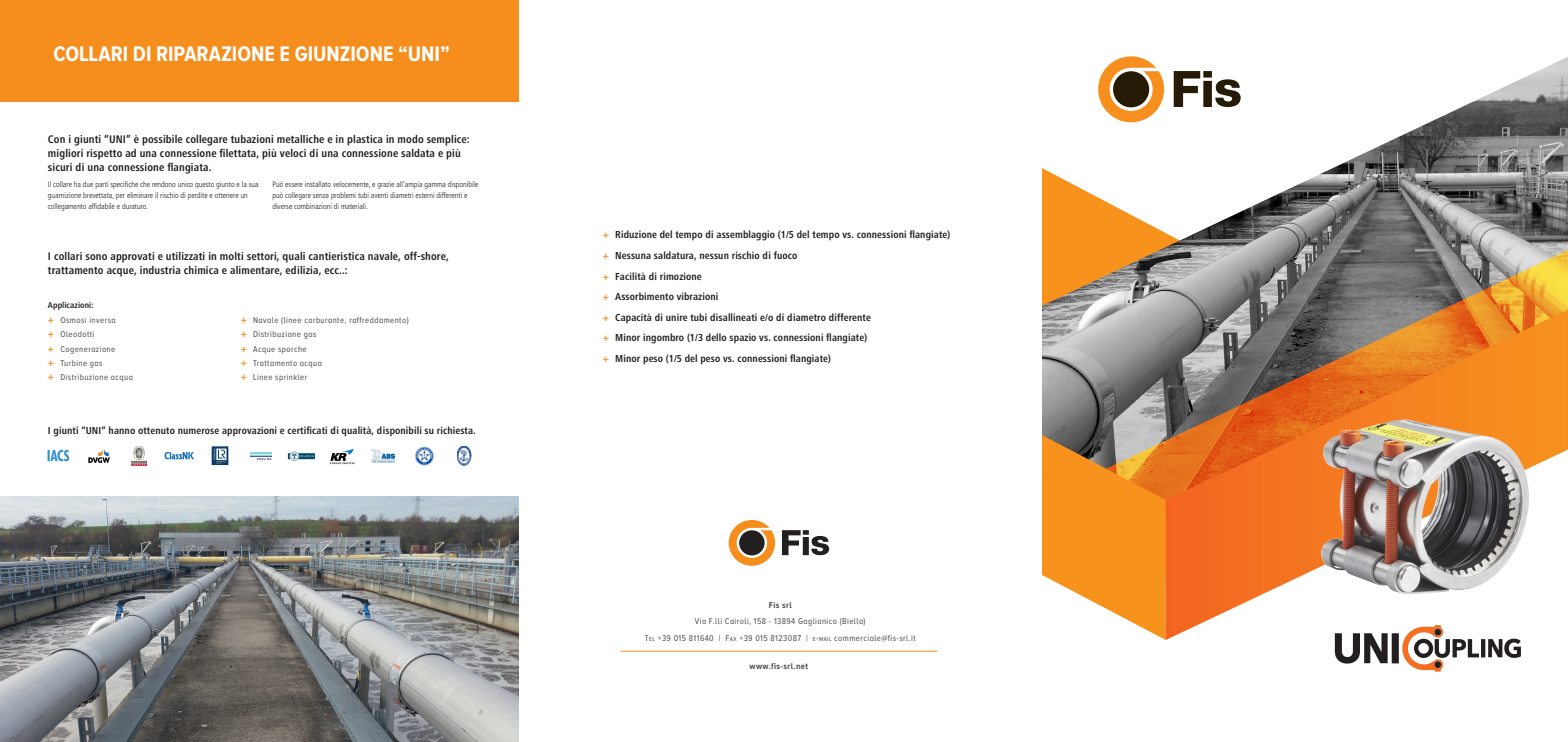
<style>
.page{position:relative;width:1568px;height:742px;background:#fff}
.page>*{position:absolute;margin:0;border:0;box-sizing:border-box;transform-origin:0 0}
.t1{font:700 21.88px "Proxima Nova A Cond";color:#fff}
.t2{font:700 condensed 11.38px/14px "Frutiger Next";letter-spacing:.01em;color:#231f20}
.t3{font:700 condensed 10.5px "Frutiger Next";letter-spacing:.01em;color:#231f20}
.t4{font:8.75px "Proxima Nova A Cond";letter-spacing:.05em;color:#4b4c4d}
.t5{font:700 8.75px "Proxima Nova A Cond";letter-spacing:.05em;color:#4b4c4d}
.t6{font:700 condensed 8.75px "Frutiger Next";letter-spacing:.01em;color:#231f20}
.t7{font:300 condensed 7.88px/11.4px "Frutiger LT Std";color:#231f20}
.s1{font-family:"Frutiger Next";font-weight:700;font-stretch:condensed;font-size:10.5px;color:#f68e1e}
.s2{color:#f68e1e}
.s3{font-style:inherit}
.s4{font-size:6.12px}
</style>
<div class="page">
<img style="left:1042px;top:57px;width:526px;height:378px">
<svg style="left:1054px;top:248px;width:514px;height:187px;background:#9c917f"></svg>
<svg style="left:1042px;top:435px;width:123px;height:205px"></svg>
<svg style="left:1165px;top:310px;width:403px;height:330px;background:#c87c46"></svg>
<svg style="left:1334px;top:629px;width:187px;height:42px"></svg>
<img style="left:1261px;top:394px;width:303px;height:235px">
<hr style="left:620px;top:650px;width:317px;height:1px;background:#f68e1e">
<svg style="left:728px;top:520px;width:47px;height:46px"></svg>
<div style="left:739px;top:530px;width:25px;height:25px;background:#231f20;border-radius:50%"></div>
<svg style="left:782px;top:530px;width:47px;height:25px"></svg>
<img style="left:250px;top:452px;width:22px;height:8px">
<img style="left:211px;top:446px;width:18px;height:20px">
<img style="left:372px;top:449px;width:23px;height:13px">
<img style="left:287px;top:451px;width:29px;height:10px">
<img style="left:330px;top:448px;width:25px;height:16px">
<img style="left:457px;top:446px;width:15px;height:19px">
<img style="left:415px;top:446px;width:19px;height:20px">
<img style="left:131px;top:446px;width:15px;height:19px">
<img style="left:88px;top:449px;width:22px;height:14px">
<img style="left:164px;top:452px;width:30px;height:8px">
<img style="left:48px;top:450px;width:21px;height:12px">
<div style="left:0;top:0;width:518px;height:101px;background:#f68e1e"></div>
<img style="left:0;top:496px;width:518px;height:246px">
<p class="t1" style="left:54px;top:42px;width:398px">COLLARI DI RIPARAZIONE E GIUNZIONE “UNI”</p>
<p class="t2" style="left:48px;top:132px;width:423px">Con i giunti “UNI” è possibile collegare tubazioni metalliche e in plastica in modo semplice: migliori rispetto ad una connessione filettata, più veloci di una connessione saldata e più sicuri di una connessione flangiata.</p>
<p class="t7" style="left:48px;top:178px;width:212px">Il collare ha due parti specifiche che rendono unico questo giunto e la sua guarnizione brevettata, per eliminare il rischio di perdite e ottenere un collegamento affidabile e duraturo.</p>
<p class="t7" style="left:272px;top:178px;width:208px">Può essere installato velocemente, e grazie all’ampia gamma disponibile può collegare senza problemi tubi aventi diametri esterni differenti e diverse combinazioni di materiali.</p>
<p class="t2" style="left:48px;top:249px;width:402px">I collari sono approvati e utilizzati in molti settori, quali cantieristica navale, off-shore, trattamento acque, industria chimica e alimentare, edilizia, ecc..:</p>
<p class="t6" style="left:48px;top:300px;width:47px">Applicazioni:</p>
<p class="t4" style="left:48px;top:315px;width:69px"><span class="s1">+</span> Osmosi inversa</p>
<p class="t4" style="left:48px;top:329px;width:48px"><span class="s1">+</span> Oleodotti</p>
<p class="t4" style="left:48px;top:344px;width:69px"><span class="s1">+</span> Cogenerazione</p>
<p class="t4" style="left:48px;top:358px;width:56px"><span class="s1">+</span> Turbine gas</p>
<p class="t4" style="left:48px;top:373px;width:86px"><span class="s1">+</span> Distribuzione acqua</p>
<p class="t4" style="left:241px;top:315px;width:169px"><span class="s1">+</span> Navale (linee carburante, raffreddamento)</p>
<p class="t4" style="left:241px;top:329px;width:77px"><span class="s1">+</span> Distribuzione gas</p>
<p class="t4" style="left:241px;top:344px;width:67px"><span class="s1">+</span> Acque sporche</p>
<p class="t4" style="left:241px;top:358px;width:83px"><span class="s1">+</span> Trattamento acqua</p>
<p class="t4" style="left:241px;top:373px;width:68px"><span class="s1">+</span> Linee sprinkler</p>
<p class="t3" style="left:48px;top:424px;width:429px">I giunti “UNI” hanno ottenuto numerose approvazioni e certificati di qualità, disponibili su richiesta.</p>
<p class="t3" style="left:603px;top:229px;width:349px"><span class="s2">+</span> Riduzione del tempo di assemblaggio (1/5 del tempo vs. connessioni flangiate)</p>
<p class="t3" style="left:603px;top:249px;width:196px"><span class="s2">+</span> Nessuna saldatura, nessun rischio di fuoco</p>
<p class="t3" style="left:603px;top:270px;width:100px"><span class="s2">+</span> Facilità di rimozione</p>
<p class="t3" style="left:603px;top:290px;width:117px"><span class="s2">+</span> Assorbimento vibrazioni</p>
<p class="t3" style="left:603px;top:311px;width:270px"><span class="s2">+</span> Capacità di unire tubi disallineati e/o di diametro differente</p>
<p class="t3" style="left:603px;top:332px;width:266px"><span class="s2">+</span> Minor ingombro (1/3 dello spazio vs. connessioni flangiate)</p>
<p class="t3" style="left:603px;top:352px;width:230px"><span class="s2">+</span> Minor peso (1/5 del peso vs. connessioni flangiate)</p>
<p class="t5" style="left:769px;top:600px;width:24px">Fis srl</p>
<p class="t4" style="left:695px;top:616px;width:172px">Via F.lli Cairoli, 158 - 13894 Gaglianico (Biella)</p>
<p class="t4" style="left:645px;top:633px;width:272px"><span class="s3">T</span><span class="s4">EL</span> +39 015 811640 | <span class="s3">F</span><span class="s4">AX</span> +39 015 8123087 | <span class="s4">E</span><span class="s3">-</span><span class="s4">MAIL</span> commerciale@fis-srl.it</p>
<p class="t5" style="left:749px;top:661px;width:60px">www.fis-srl.net</p>
</div>
